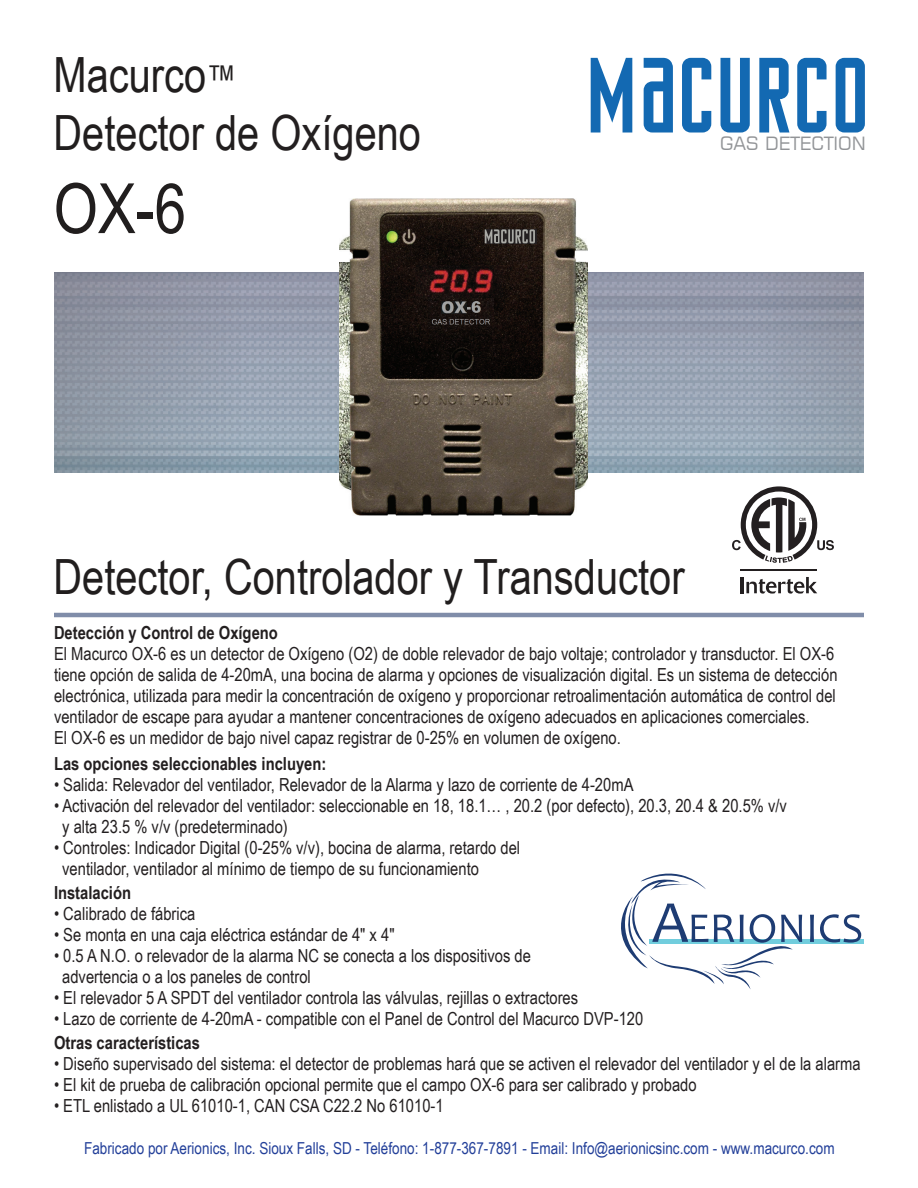
<style>
.page{position:relative;width:918px;height:1188px;background:#fff}
.page>*{position:absolute;margin:0;border:0;box-sizing:border-box;transform-origin:0 0}
.t1{font:69.45px "Arial Narrow";color:#211e1e}
.t2{font:48.6px/58.3px "Arial Narrow";color:#211e1e}
.t3{font:18.15px "Square 721 BT";color:#929497}
.t4{font:18px/21px "Arial Narrow";color:#231f20}
.t5{font:700 18px "Arial Narrow";color:#231f20}
.t6{font:16.5px "Arial Narrow";color:#223f99}
.s1{font-size:37.05px}
.s2{color:#231f20}
</style>
<div class="page">
<img style="left:54px;top:273px;width:810px;height:200px">
<hr style="left:741px;top:577px;width:3px;height:16px;background:#231f20">
<svg style="left:746px;top:577px;width:71px;height:17px"></svg>
<hr style="left:741px;top:569px;width:76px;height:2px;background:#231f20">
<svg style="left:732px;top:486px;width:102px;height:77px"></svg>
<img style="left:339px;top:198px;width:249px;height:318px">
<div style="left:487px;top:229px;width:50px;height:15px;background:#231f20"></div>
<svg style="left:485px;top:229px;width:50px;height:14px"></svg>
<hr style="left:54px;top:613px;width:810px;height:4px;background:#808da9">
<div style="left:649px;top:939px;width:215px;height:5px;background:#71cddd"></div>
<svg style="left:810px;top:915px;width:4px;height:27px"></svg>
<svg style="left:820px;top:914px;width:41px;height:29px"></svg>
<svg style="left:621px;top:873px;width:181px;height:116px"></svg>
<img style="left:417px;top:265px;width:86px;height:33px">
<img style="left:429px;top:299px;width:65px;height:29px">
<img style="left:441px;top:301px;width:25px;height:12px">
<svg style="left:591px;top:58px;width:41px;height:75px"></svg>
<svg style="left:644px;top:58px;width:29px;height:75px"></svg>
<svg style="left:682px;top:58px;width:29px;height:75px"></svg>
<svg style="left:721px;top:58px;width:29px;height:75px"></svg>
<svg style="left:759px;top:58px;width:30px;height:75px"></svg>
<svg style="left:797px;top:58px;width:30px;height:75px"></svg>
<svg style="left:836px;top:58px;width:29px;height:75px"></svg>
<h2 class="t2" style="left:54px;top:43px;width:369px">Macurco<span class="s1">™<br></span>Detector de <span class="s2">Oxígeno</span></h2>
<h1 class="t1" style="left:54px;top:158px;width:134px">OX-6</h1>
<p class="t3" style="left:720px;top:132px;width:147px">GAS DETECTION</p>
<h2 class="t2" style="left:54px;top:546px;width:633px">Detector, Controlador y Transductor</h2>
<p class="t5" style="left:54px;top:619px;width:225px">Detección y Control de Oxígeno</p>
<p class="t4" style="left:54px;top:642px;width:785px">El Macurco OX-6 es un detector de Oxígeno (O2) de doble relevador de bajo voltaje; controlador y transductor. El OX-6 tiene opción de salida de 4-20mA, una bocina de alarma y opciones de visualización digital. Es un sistema de detección electrónica, utilizada para medir la concentración de oxígeno y proporcionar retroalimentación automática de control del ventilador de escape para ayudar a mantener concentraciones de oxígeno adecuados en aplicaciones comerciales.<br>El OX-6 es un medidor de bajo nivel capaz registrar de 0-25% en volumen de oxígeno.</p>
<p class="t5" style="left:54px;top:750px;width:274px">Las opciones seleccionables incluyen:</p>
<p class="t4" style="left:54px;top:773px;width:581px">• Salida: Relevador del ventilador, Relevador de la Alarma y lazo de corriente de 4-20mA</p>
<p class="t4" style="left:62px;top:794px;width:726px;text-indent:-8px">• Activación del relevador del ventilador: seleccionable en 18, 18.1… , 20.2 (por defecto), 20.3, 20.4 &amp; 20.5% v/v y alta 23.5 % v/v (predeterminado)</p>
<p class="t4" style="left:62px;top:836px;width:460px;text-indent:-8px">• Controles: Indicador Digital (0-25% v/v), bocina de alarma, retardo del ventilador, ventilador al mínimo de tiempo de su funcionamiento</p>
<p class="t5" style="left:54px;top:879px;width:79px">Instalación</p>
<p class="t4" style="left:54px;top:902px;width:143px">• Calibrado de fábrica</p>
<p class="t4" style="left:54px;top:923px;width:342px">• Se monta en una caja eléctrica estándar de 4" x 4"</p>
<p class="t4" style="left:62px;top:944px;width:470px;text-indent:-8px">• 0.5 A N.O. o relevador de la alarma NC se conecta a los dispositivos de advertencia o a los paneles de control</p>
<p class="t4" style="left:54px;top:986px;width:526px">• El relevador 5 A SPDT del ventilador controla las válvulas, rejillas o extractores</p>
<p class="t4" style="left:54px;top:1007px;width:591px">• Lazo de corriente de 4-20mA - compatible con el Panel de Control del Macurco DVP-120</p>
<p class="t5" style="left:54px;top:1029px;width:148px">Otras características</p>
<p class="t4" style="left:54px;top:1052px;width:808px">• Diseño supervisado del sistema: el detector de problemas hará que se activen el relevador del ventilador y el de la alarma</p>
<p class="t4" style="left:54px;top:1073px;width:644px">• El kit de prueba de calibración opcional permite que el campo OX-6 para ser calibrado y probado</p>
<p class="t4" style="left:54px;top:1094px;width:391px">• ETL enlistado a UL 61010-1, CAN CSA C22.2 No 61010-1</p>
<p class="t6" style="left:84px;top:1136px;width:752px">Fabricado por Aerionics, Inc. Sioux Falls, SD - Teléfono: 1-877-367-7891 - Email: Info@aerionicsinc.com - www.macurco.com</p>
</div>
